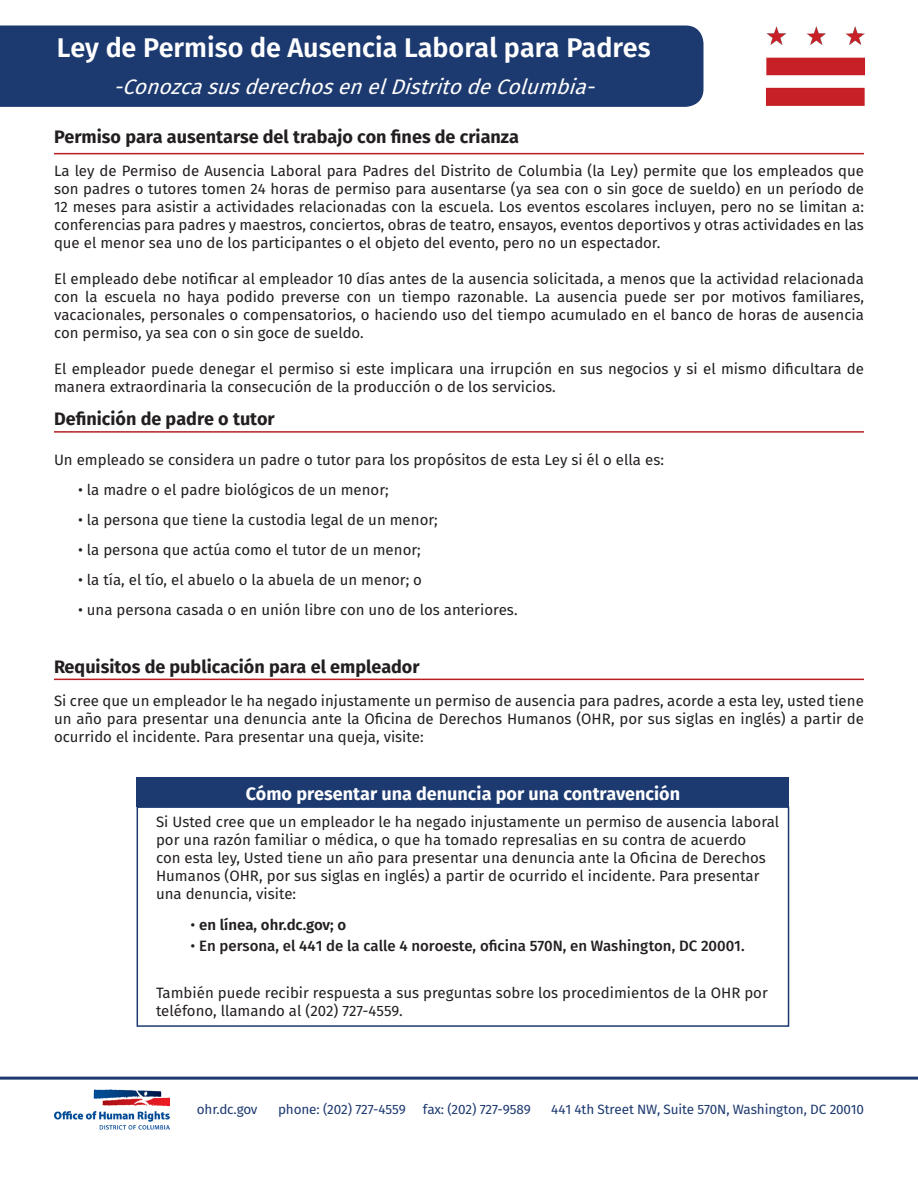
<style>
.page{position:relative;width:918px;height:1188px;background:#fff}
.page>*{position:absolute;margin:0;border:0;box-sizing:border-box;transform-origin:0 0}
.t1{font:600 27px "Fira Sans";color:#fff}
.t2{font:italic 21px "Fira Sans";color:#fff}
.t3{font:700 18px "Fira Sans";color:#231f20}
.t4{font:700 18px "Fira Sans";color:#fff}
.t5{font:15px/18px "Fira Sans";color:#231f20;text-align:justify}
.t6{font:500 15px "Fira Sans";color:#231f20}
.t7{font:600 15px "Fira Sans";color:#231f20}
.t8{font:13.5px "Fira Sans";letter-spacing:-.01em;color:#1d3a70}
.s1{font-weight:400}
</style>
<div class="page">
<div style="left:0;top:26px;width:704px;height:81px;background:#1d3a70"></div>
<img style="left:54px;top:1089px;width:116px;height:41px">
<hr style="left:54px;top:153px;width:810px;height:1px;background:#b81f24">
<hr style="left:54px;top:431px;width:810px;height:2px;background:#b81f24">
<hr style="left:0;top:1077px;width:918px;height:3px;background:#1d3a70">
<img style="left:766px;top:26px;width:99px;height:80px">
<hr style="left:54px;top:679px;width:810px;height:1px;background:#b81f24">
<div style="left:137px;top:778px;width:652px;height:29px;background:#1d3a70"></div>
<div style="left:137px;top:806px;width:652px;height:221px;border:2px solid #1d3a70"></div>
<p class="t1" style="left:57px;top:29px;width:595px">Ley de Permiso de Ausencia Laboral para Padres</p>
<p class="t2" style="left:114px;top:72px;width:491px">-ConozcasusderechosenelDistritodeColumbia-</p>
<p class="t3" style="left:54px;top:124px;width:467px">Permiso para ausentarse del trabajo con fines de crianza</p>
<p class="t5" style="left:54px;top:161px;width:812px">La ley de Permiso de Ausencia Laboral para Padres del Distrito de Columbia (la Ley) permite que los empleados que son padres o tutores tomen 24 horas de permiso para ausentarse (ya sea con o sin goce de sueldo) en un período de 12 meses para asistir a actividades relacionadas con la escuela. Los eventos escolares incluyen, pero no se limitan a: conferencias para padres y maestros, conciertos, obras de teatro, ensayos, eventos deportivos y otras actividades en las que el menor sea uno de los participantes o el objeto del evento, pero no un espectador.</p>
<p class="t5" style="left:54px;top:269px;width:811px">El empleado debe notificar al empleador 10 días antes de la ausencia solicitada, a menos que la actividad relacionada con la escuela no haya podido preverse con un tiempo razonable. La ausencia puede ser por motivos familiares, vacacionales, personales o compensatorios, o haciendo uso del tiempo acumulado en el banco de horas de ausencia con permiso, ya sea con o sin goce de sueldo.</p>
<p class="t5" style="left:54px;top:359px;width:811px">El empleador puede denegar el permiso si este implicara una irrupción en sus negocios y si el mismo dificultara de manera extraordinaria la consecución de la producción o de los servicios.</p>
<p class="t3" style="left:54px;top:406px;width:222px">Definición de padre o tutor</p>
<p class="t5" style="left:54px;top:450px;width:611px">Un empleado se considera un padre o tutor para los propósitos de esta Ley si él o ella es:</p>
<p class="t5" style="left:78px;top:480px;width:312px">• la madre o el padre biológicos de un menor;</p>
<p class="t5" style="left:78px;top:510px;width:361px">• la persona que tiene la custodia legal de un menor;</p>
<p class="t5" style="left:78px;top:540px;width:344px">• la persona que actúa como el tutor de un menor;</p>
<p class="t5" style="left:78px;top:570px;width:346px">• la tía, el tío, el abuelo o la abuela de un menor; o</p>
<p class="t5" style="left:78px;top:600px;width:441px">• una persona casada o en unión libre con uno de los anteriores.</p>
<p class="t3" style="left:54px;top:654px;width:367px">Requisitos de publicación para el empleador</p>
<p class="t5" style="left:54px;top:691px;width:811px">Si cree que un empleador le ha negado injustamente un permiso de ausencia para padres, acorde a esta ley, usted tiene un año para presentar una denuncia ante la Oficina de Derechos Humanos (OHR, por sus siglas en inglés) a partir de ocurrido el incidente. Para presentar una queja, visite:</p>
<p class="t4" style="left:246px;top:781px;width:436px">Cómo presentar una denuncia por una contravención</p>
<p class="t5" style="left:156px;top:813px;width:625px;text-align:left">Si Usted cree que un empleador le ha negado injustamente un permiso de ausencia laboral por una razón familiar o médica, o que ha tomado represalias en su contra de acuerdo<br>con esta ley, Usted tiene un año para presentar una denuncia ante la Oficina de Derechos Humanos (OHR, por sus siglas en inglés) a partir de ocurrido el incidente. Para presentar una denuncia, visite:</p>
<p class="t7" style="left:190px;top:914px;width:157px"><span class="s1">•</span> en línea, ohr.dc.gov; o</p>
<p class="t6" style="left:190px;top:935px;width:556px"><span class="s1">•</span> En persona, el 441 de la calle 4 noroeste, oficina 570N, en Washington, DC 20001.</p>
<p class="t5" style="left:156px;top:984px;width:613px">También puede recibir respuesta a sus preguntas sobre los procedimientos de la OHR por teléfono, llamando al (202) 727-4559.</p>
<p class="t8" style="left:197px;top:1099px;width:62px">ohr.dc.gov</p>
<p class="t8" style="left:278px;top:1099px;width:129px">phone: (202) 727-4559</p>
<p class="t8" style="left:423px;top:1099px;width:109px">fax: (202) 727-9589</p>
<p class="t8" style="left:551px;top:1099px;width:314px">441 4th Street NW, Suite 570N, Washington, DC 20010</p>
</div>
